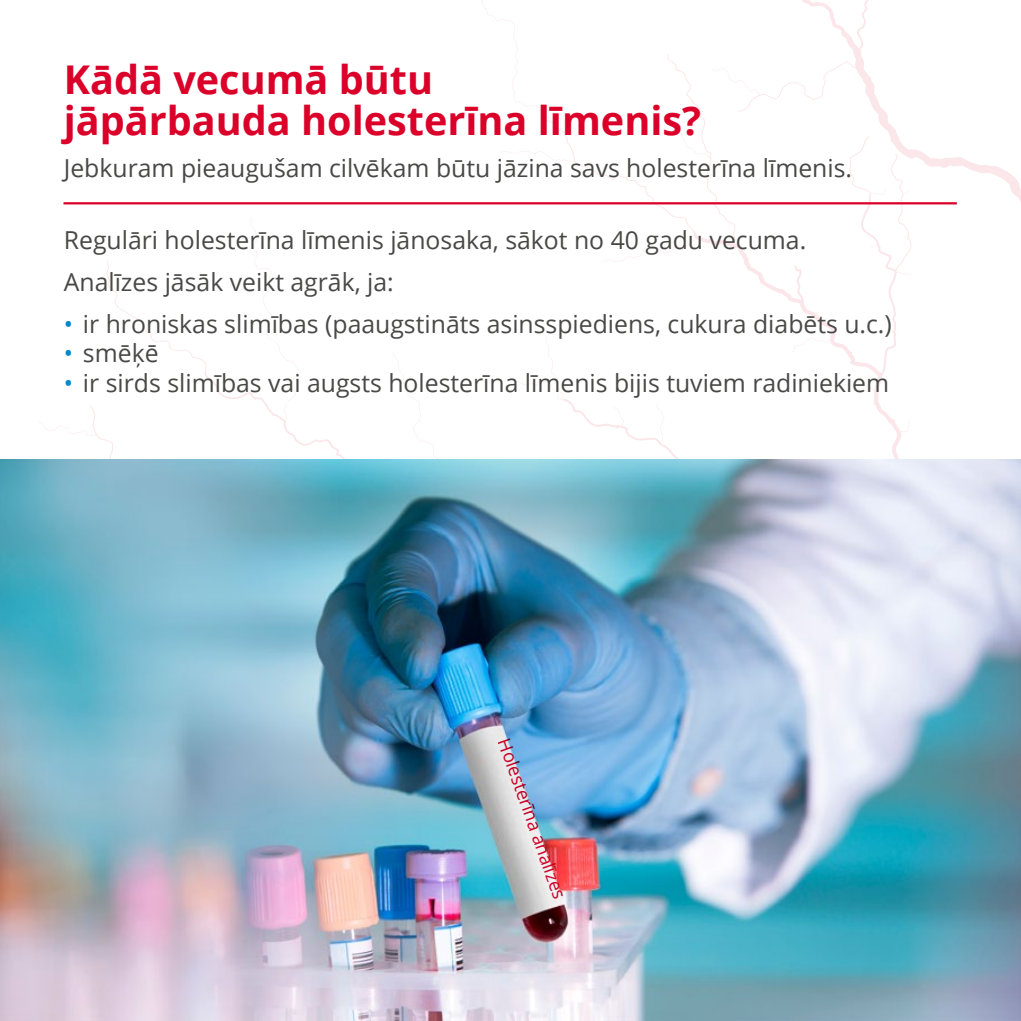
<style>
.page{position:relative;width:1021px;height:1021px;background:#fff}
.page>*{position:absolute;margin:0;border:0;box-sizing:border-box;transform-origin:0 0}
.t1{font:700 39.6px/40.5px "Open Sans";color:#db0029}
.t2{font:24.75px/42.1px "Open Sans";color:#484847}
.t3{font:18px "Open Sans";color:#db0029}
.s1{color:#0087cc}
</style>
<div class="page">
<svg style="left:1020px;top:189px;width:1px;height:831px"></svg>
<svg style="left:38px;top:0;width:873px;height:459px"></svg>
<svg style="left:711px;top:0;width:309px;height:206px"></svg>
<hr style="left:63px;top:202px;width:893px;height:2px;background:#db0029">
<img style="left:0;top:459px;width:1020px;height:561px">
<h1 class="t1" style="left:64px;top:58px;width:638px">Kādā vecumā būtu<br>jāpārbauda holesterīna līmenis?</h1>
<p class="t2" style="left:64px;top:146px;width:789px">Jebkuram pieaugušam cilvēkam būtu jāzina savs holesterīna līmenis.</p>
<p class="t2" style="left:64px;top:218px;width:744px">Regulāri holesterīna līmenis jānosaka, sākot no 40 gadu vecuma.<br>Analīzes jāsāk veikt agrāk, ja:</p>
<p class="t2" style="left:64px;top:302px;width:829px"><span class="s1">•</span> ir hroniskas slimības (paaugstināts asinsspiediens, cukura diabēts u.c.)</p>
<p class="t2" style="left:64px;top:331px;width:96px"><span class="s1">•</span> smēķē</p>
<p class="t2" style="left:64px;top:361px;width:826px"><span class="s1">•</span> ir sirds slimības vai augsts holesterīna līmenis bijis tuviem radiniekiem</p>
<p class="t3" style="left:515px;top:734px;width:170px;rotate:70deg">Holesterīna analīzes</p>
</div>
